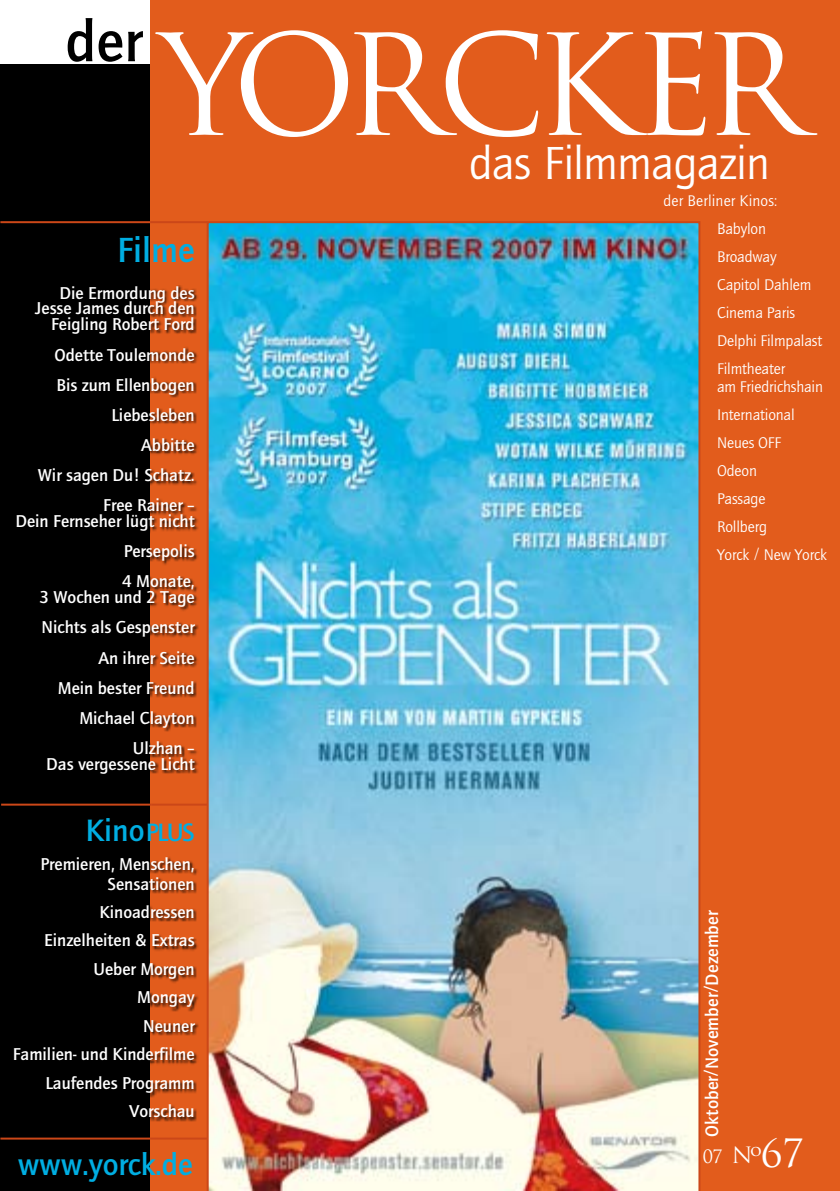
<style>
.page{position:relative;width:840px;height:1191px;background:#fff}
.page>*{position:absolute;margin:0;border:0;box-sizing:border-box;transform-origin:0 0}
.t1{font:136px "Trajan Pro";letter-spacing:-.095em;color:#fff}
.t2{font:60.2px "Quay Itc T Bold Y";color:#000}
.t3{font:48px "Quay Itc T Book Y";letter-spacing:-.015em;color:#fff}
.t4{font:38px "Trajan Pro";color:#fff}
.t5{font:36.2px "Quay Itc T Bold Y";color:#00aee2}
.t6{font:32px "Quay Itc T Bold Y";letter-spacing:-.005em;color:#00aee2}
.t7{font:18.6px "Quay Itc T Bold Y";letter-spacing:.005em;color:#fff}
.t8{font:18px "Trajan Pro";color:#fff}
.t9{font:17.8px/30.2px "Quay Itc T Bold Y";color:#fff;text-align:right}
.t10{font:16px/28px "Quay Itc T Book Y";letter-spacing:-.01em;color:#fff}
.t11{font:16px "Quay Itc T Book Y";letter-spacing:.01em;color:#fff}
.s1{font-size:26px}
.s2{font-size:22px}
</style>
<div class="page">
<div style="left:0;top:64px;width:150px;height:1127px;background:#000"></div>
<div style="left:150px;top:0;width:689px;height:1191px;background:#e25c1c"></div>
<hr style="left:0;top:221px;width:151px;height:2px;background:#cb4718">
<hr style="left:151px;top:221px;width:56px;height:2px;background:#cb4718">
<hr style="left:0;top:1137px;width:151px;height:2px;background:#cb4718">
<hr style="left:151px;top:1137px;width:56px;height:2px;background:#cb4718">
<hr style="left:1px;top:803px;width:150px;height:2px;background:#cb4718">
<div style="left:15px;top:286px;width:216px;height:846px;background:#000;opacity:.8"></div>
<img style="left:206px;top:221px;width:494px;height:970px">
<h2 class="t2" style="left:65px;top:6px;width:78px">der</h2>
<h1 class="t1" style="left:159px;top:-1px;width:646px">YORCKER</h1>
<h3 class="t3" style="left:469px;top:135px;width:302px">das Filmmagazin</h3>
<p class="t11" style="left:663px;top:191px;width:115px">der Berliner Kinos:</p>
<h3 class="t5" style="left:117px;top:228px;width:79px">Filme</h3>
<p class="t9" style="left:35px;top:284px;width:161px;line-height:16px">Die Ermordung des<br>Jesse James durch den<br>Feigling Robert Ford</p>
<p class="t9" style="left:38px;top:339px;width:158px">Odette Toulemonde<br>Bis zum Ellenbogen<br>Liebesleben<br>Abbitte<br>Wir sagen Du! Schatz.<br>Free Rainer –</p>
<p class="t9" style="left:122px;top:506px;width:74px;text-align:justify;text-indent:-107px">Dein Fernseher lügt nicht Persepolis 4 Monate,</p>
<p class="t9" style="left:39px;top:582px;width:157px">3 Wochen und 2 Tage<br>Nichts als Gespenster<br>An ihrer Seite<br>Mein bester Freund<br>Michael Clayton<br>Ulzhan –</p>
<p class="t9" style="left:46px;top:748px;width:150px">Das vergessene Licht</p>
<h3 class="t6" style="left:86px;top:812px;width:110px">Kino<span class="s1">PLUS</span></h3>
<p class="t9" style="left:40px;top:853px;width:156px;line-height:20px">Premieren, Menschen,<br>Sensationen</p>
<p class="t9" style="left:13px;top:897px;width:183px;line-height:28.4px">Kinoadressen<br>Einzelheiten &amp; Extras<br>Ueber Morgen<br>Mongay<br>Neuner<br>Familien- und Kinderfilme<br>Laufendes Programm<br>Vorschau</p>
<h3 class="t6" style="left:18px;top:1145px;width:176px">www.yorck.de</h3>
<p class="t10" style="left:716px;top:214px;width:107px">Babylon<br>Broadway<br>Capitol Dahlem<br>Cinema Paris<br>Delphi Filmpalast<br>Filmtheater</p>
<p class="t10" style="left:716px;top:372px;width:111px">am Friedrichshain<br>International<br>Neues OFF<br>Odeon<br>Passage<br>Rollberg<br>Yorck / New Yorck</p>
<p class="t7" style="left:700px;top:1137px;width:228px;rotate:-90deg">Oktober/November/Dezember</p>
<p class="t8" style="left:702px;top:1144px;width:60px">07 <span class="s2">N</span><sup>o</sup></p>
<h3 class="t4" style="left:760px;top:1128px;width:44px">67</h3>
</div>
